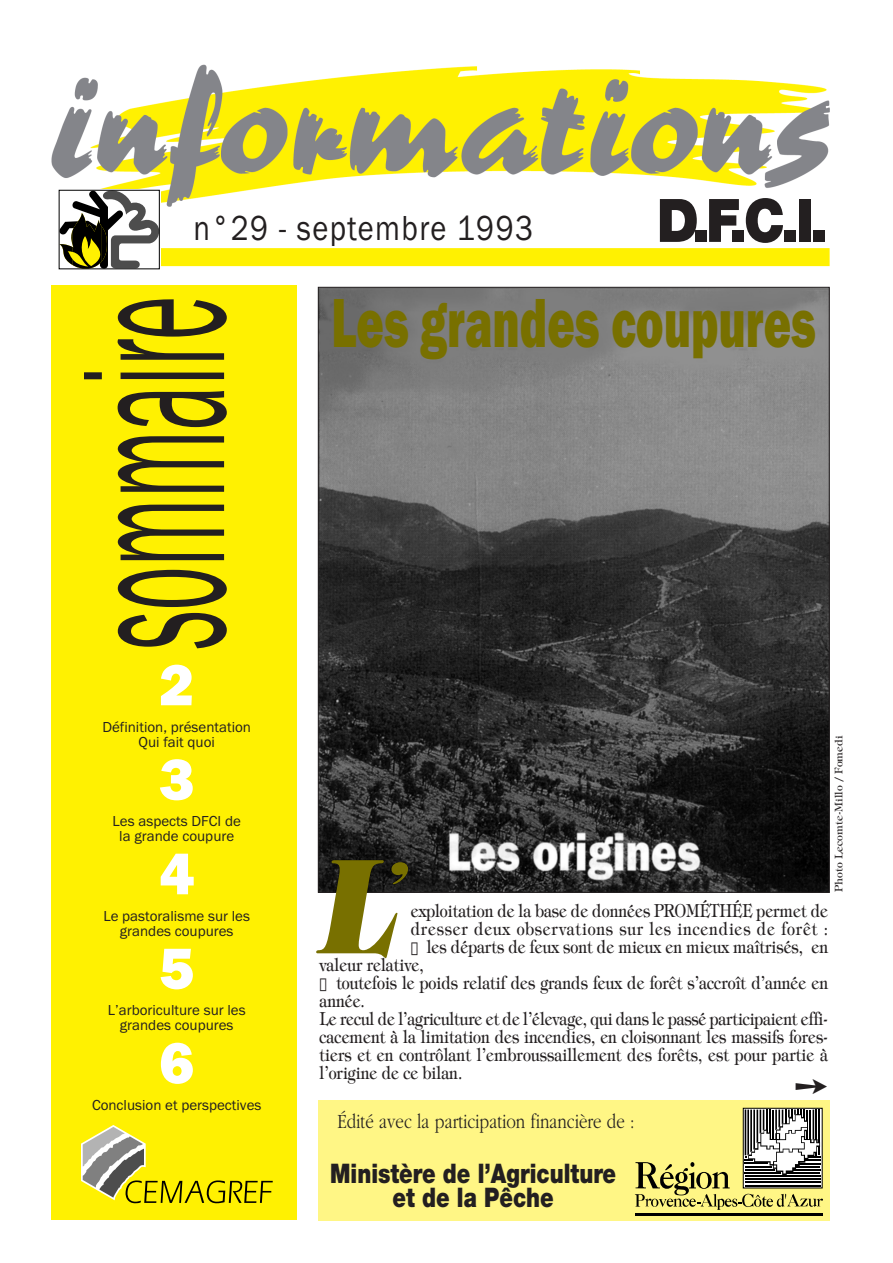
<style>
.page{position:relative;width:893px;height:1263px;background:#fff}
.page>*{position:absolute;margin:0;border:0;box-sizing:border-box;transform-origin:0 0}
.t1{font:210px "Franklin Got URWT Boo";color:#231f20;scale:.4 1}
.t2{font:italic 800 130.2px "Tiffany";color:#787000;scale:.8 1}
.t3{font:72px "Franklin Got URWT Hea";color:#787000;scale:.65 1}
.t4{font:900 60px "Helvetica Neue";color:#231f20;scale:.9 1}
.t5{font:60px "Franklin Got URWT Hea";color:#fff}
.t6{font:36px "Franklin Got URWT Boo";letter-spacing:.045em;color:#231f20;scale:.85 1}
.t7{font:900 27px/24px "Helvetica Neue";color:#231f20;text-align:center;scale:.8 1}
.t8{font:300 21px "Garamond";color:#231f20;scale:.8 1}
.t9{font:18px "Tiffany";color:#231f20;scale:.8 1}
.t10{font:18px "Tiffany";letter-spacing:.055em;color:#231f20;scale:.8 1}
.t11{font:15px/15px "Franklin Got URWT Boo";color:#231f20;text-align:center}
.t12{font:10.5px "Tiffany";color:#231f20}
</style>
<div class="page">
<div style="left:318px;top:1100px;width:512px;height:120px;background:#fff685"></div>
<img style="left:51px;top:64px;width:778px;height:143px">
<div style="left:57px;top:248px;width:773px;height:18px;background:#fff101"></div>
<img style="left:320px;top:289px;width:508px;height:602px">
<hr style="left:635px;top:1214px;width:187px;height:2px;background:#000">
<svg style="left:635px;top:1109px;width:188px;height:101px"></svg>
<svg style="left:57px;top:189px;width:103px;height:81px"></svg>
<div style="left:59px;top:190px;width:101px;height:79px;border:1px solid #000"></div>
<div style="left:51px;top:286px;width:246px;height:934px;background:#fff101"></div>
<svg style="left:81px;top:1125px;width:192px;height:78px"></svg>
<h3 class="t6" style="left:193px;top:208px;width:401px">n°29 - septembre 1993</h3>
<h3 class="t4" style="left:657px;top:185px;width:192px">D.F.C.I.</h3>
<h1 class="t1" style="left:38px;top:649px;width:884px;rotate:-90deg">sommaire</h1>
<h3 class="t5" style="left:159px;top:650px;width:37px">2</h3>
<p class="t11" style="left:102px;top:719px;width:150px">Définition, présentation<br>Qui fait quoi</p>
<h3 class="t5" style="left:159px;top:745px;width:37px">3</h3>
<p class="t11" style="left:113px;top:814px;width:130px">Les aspects DFCI de la grande coupure</p>
<h3 class="t5" style="left:159px;top:839px;width:37px">4</h3>
<p class="t11" style="left:103px;top:908px;width:148px">Le pastoralisme sur les grandes coupures</p>
<h3 class="t5" style="left:159px;top:934px;width:37px">5</h3>
<p class="t11" style="left:108px;top:1003px;width:139px">L’arboriculture sur les grandes coupures</p>
<h3 class="t5" style="left:159px;top:1028px;width:37px">6</h3>
<p class="t11" style="left:92px;top:1097px;width:171px">Conclusion et perspectives</p>
<h3 class="t3" style="left:331px;top:282px;width:747px">Les grandes coupures</h3>
<p class="t12" style="left:832px;top:892px;width:158px;rotate:-90deg">Photo Lecomte-Millo / Fomedi</p>
<h2 class="t2" style="left:319px;top:825px;width:110px">L<sup>’</sup></h2>
<p class="t9" style="left:411px;top:900px;width:523px">exploitation de la base de données PROMÉTHÉE permet de</p>
<p class="t10" style="left:411px;top:918px;width:523px">dresser deux observations sur les incendies de forêt :</p>
<p class="t9" style="left:427px;top:936px;width:503px">les départs de feux sont de mieux en mieux maîtrisés, en</p>
<p class="t9" style="left:319px;top:954px;width:132px">valeur relative,</p>
<p class="t9" style="left:336px;top:972px;width:616px">toutefois le poids relatif des grands feux de forêt s’accroît d’année en</p>
<p class="t9" style="left:319px;top:990px;width:58px">année.</p>
<p class="t9" style="left:319px;top:1008px;width:637px">Le recul de l’agriculture et de l’élevage, qui dans le passé participaient effi-</p>
<p class="t9" style="left:319px;top:1026px;width:637px">cacement à la limitation des incendies, en cloisonnant les massifs fores-</p>
<p class="t9" style="left:319px;top:1044px;width:637px">tiers et en contrôlant l’embroussaillement des forêts, est pour partie à</p>
<p class="t9" style="left:319px;top:1062px;width:180px">l’origine de ce bilan.</p>
<p class="t8" style="left:337px;top:1110px;width:373px">Édité avec la participation financière de :</p>
<h3 class="t7" style="left:330px;top:1161px;width:359px">Ministère de l’Agriculture et de la Pêche</h3>
</div>
